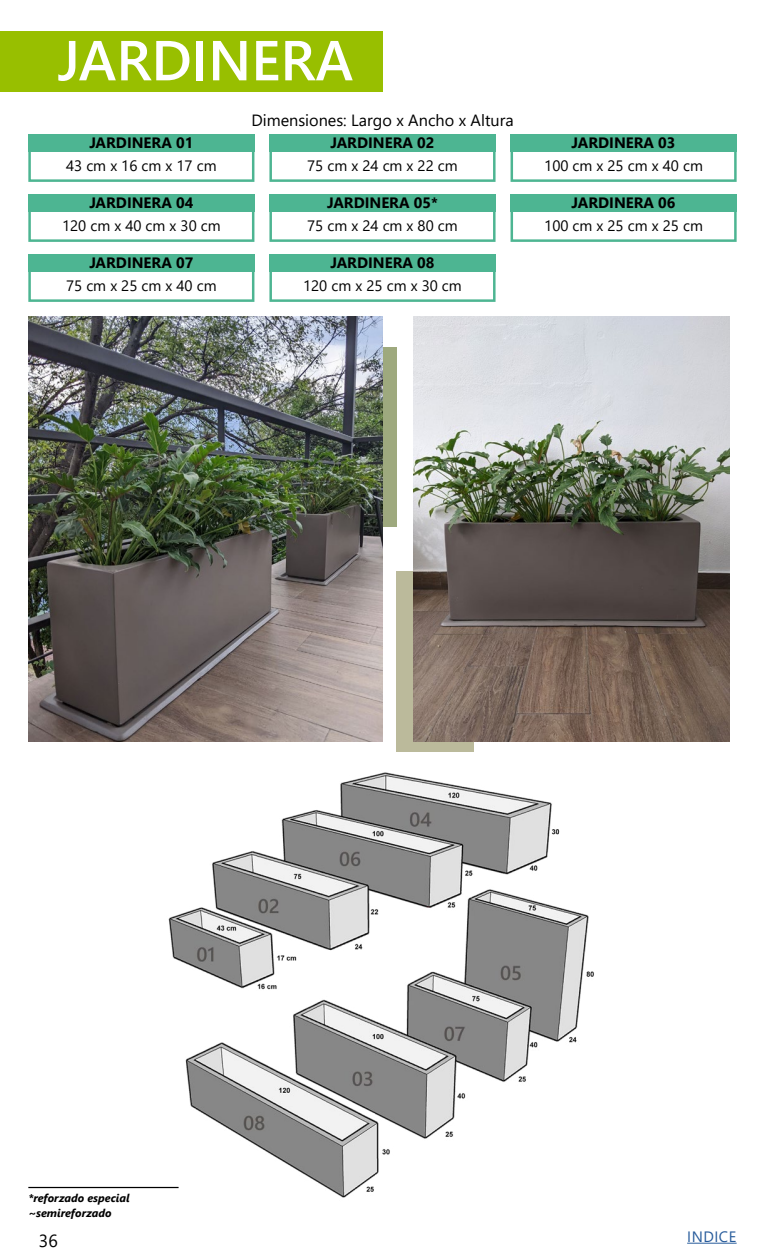
<style>
.page{position:relative;width:765px;height:1260px;background:#fff}
.page>*{position:absolute;margin:0;border:0;box-sizing:border-box;transform-origin:0 0}
.t1{font:600 56.25px "Segoe UI";color:#fff}
.t2{font:17.5px "Segoe UI";color:#000}
.t3{font:16.25px "Segoe UI";color:#000}
.t4{font:15px "Segoe UI";color:#000}
.t5{font:700 15px "Segoe UI";color:#000}
.t6{font:15px "Segoe UI";letter-spacing:.035em;color:#275b9b}
.t7{font:italic 700 11.25px/15px "Segoe UI";color:#000}
</style>
<div class="page">
<div style="left:319px;top:347px;width:77px;height:180px;background:#9ea97e"></div>
<div style="left:396px;top:572px;width:78px;height:180px;background:#bbba9b"></div>
<div style="left:0;top:32px;width:382px;height:60px;background:#98bf00"></div>
<div style="left:269px;top:143px;width:227px;height:39px;border:2px solid #4db592"></div>
<div style="left:28px;top:203px;width:226px;height:39px;border:2px solid #4db592"></div>
<div style="left:511px;top:203px;width:226px;height:39px;border:2px solid #4db592"></div>
<div style="left:269px;top:263px;width:227px;height:39px;border:2px solid #4db592"></div>
<div style="left:28px;top:143px;width:226px;height:39px;border:2px solid #4db592"></div>
<div style="left:511px;top:143px;width:226px;height:39px;border:2px solid #4db592"></div>
<div style="left:269px;top:204px;width:227px;height:38px;border:2px solid #4db592"></div>
<div style="left:28px;top:263px;width:226px;height:39px;border:2px solid #4db592"></div>
<div style="left:28px;top:135px;width:226px;height:17px;background:#4db592"></div>
<div style="left:511px;top:135px;width:226px;height:17px;background:#4db592"></div>
<div style="left:269px;top:194px;width:227px;height:18px;background:#4db592"></div>
<div style="left:28px;top:254px;width:226px;height:18px;background:#4db592"></div>
<div style="left:269px;top:135px;width:227px;height:17px;background:#4db592"></div>
<div style="left:28px;top:194px;width:226px;height:18px;background:#4db592"></div>
<div style="left:511px;top:194px;width:226px;height:18px;background:#4db592"></div>
<div style="left:269px;top:254px;width:227px;height:18px;background:#4db592"></div>
<hr style="left:28px;top:1187px;width:151px;height:1px;background:#000">
<img style="left:114px;top:772px;width:480px;height:426px">
<img style="left:28px;top:317px;width:354px;height:424px">
<img style="left:413px;top:317px;width:317px;height:424px">
<hr style="left:687px;top:1243px;width:50px;height:1px;background:#275b9b">
<h1 class="t1" style="left:58px;top:7px;width:297px">JARDINERA</h1>
<p class="t3" style="left:251px;top:105px;width:264px">Dimensiones: Largo x Ancho x Altura</p>
<p class="t5" style="left:89px;top:129px;width:105px">JARDINERA 01</p>
<p class="t5" style="left:572px;top:129px;width:105px">JARDINERA 03</p>
<p class="t5" style="left:331px;top:129px;width:105px">JARDINERA 02</p>
<p class="t4" style="left:66px;top:151px;width:152px">43 cm x 16 cm x 17 cm</p>
<p class="t4" style="left:544px;top:151px;width:160px">100 cm x 25 cm x 40 cm</p>
<p class="t4" style="left:307px;top:151px;width:152px">75 cm x 24 cm x 22 cm</p>
<p class="t5" style="left:89px;top:189px;width:105px">JARDINERA 04</p>
<p class="t5" style="left:572px;top:189px;width:105px">JARDINERA 06</p>
<p class="t5" style="left:327px;top:189px;width:112px">JARDINERA 05*</p>
<p class="t4" style="left:62px;top:211px;width:160px">120 cm x 40 cm x 30 cm</p>
<p class="t4" style="left:544px;top:211px;width:160px">100 cm x 25 cm x 25 cm</p>
<p class="t4" style="left:307px;top:211px;width:152px">75 cm x 24 cm x 80 cm</p>
<p class="t5" style="left:89px;top:249px;width:105px">JARDINERA 07</p>
<p class="t4" style="left:66px;top:271px;width:152px">75 cm x 25 cm x 40 cm</p>
<p class="t5" style="left:331px;top:249px;width:105px">JARDINERA 08</p>
<p class="t4" style="left:303px;top:271px;width:160px">120 cm x 25 cm x 30 cm</p>
<p class="t7" style="left:28px;top:1189px;width:103px">*reforzado especial ~semireforzado</p>
<p class="t2" style="left:39px;top:1224px;width:20px">36</p>
<p class="t6" style="left:687px;top:1222px;width:51px">INDICE</p>
</div>
